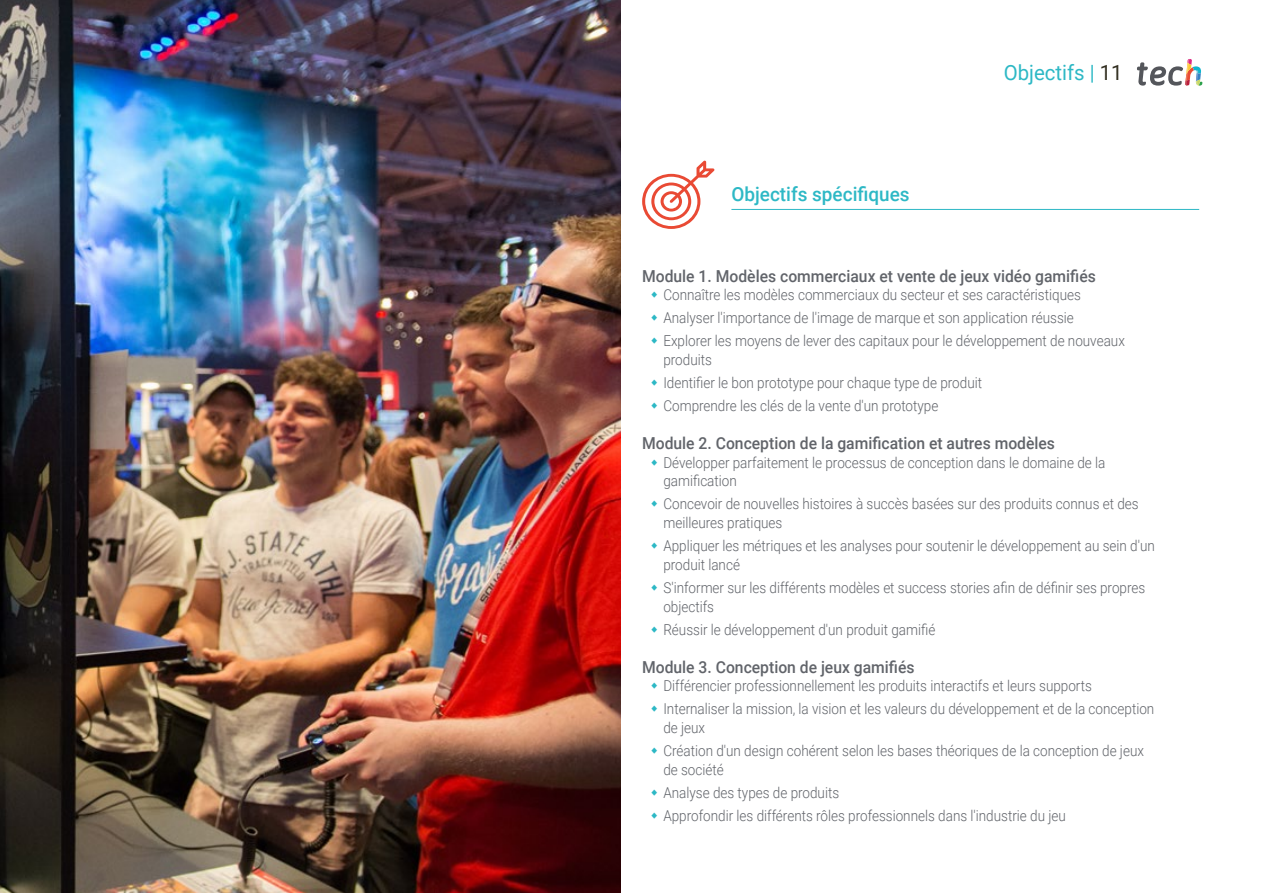
<style>
.page{position:relative;width:1263px;height:893px;background:#fff}
.page>*{position:absolute;margin:0;border:0;box-sizing:border-box;transform-origin:0 0}
.t1{font:21px "Roboto";color:#2db8c5}
.t2{font:500 19.5px "Roboto";color:#2db8c5}
.t3{font:500 16.5px "Roboto";color:#61646a;scale:.95 1}
.t4{font:300 15px/23px "Roboto";color:#61646a;scale:.9 1}
.s1{color:#312e20}
</style>
<div class="page">
<hr style="left:731px;top:209px;width:468px;height:1px;background:#2db8c5">
<svg style="left:642px;top:161px;width:72px;height:68px"></svg>
<img style="left:0;top:0;width:621px;height:893px">
<svg style="left:1137px;top:59px;width:65px;height:27px"></svg>
<h2 class="t2" style="left:731px;top:180px;width:180px">Objectifs spécifiques</h2>
<h1 class="t1" style="left:1004px;top:57px;width:120px">Objectifs | <span class="s1">11</span></h1>
<p class="t3" style="left:642px;top:264px;width:479px">Module 1. Modèles commerciaux et vente de jeux vidéo gamifiés</p>
<p class="t4" style="left:663px;top:283px;width:514px">Connaître les modèles commerciaux du secteur et ses caractéristiques<br>Analyser l'importance de l'image de marque et son application réussie<br>Explorer les moyens de lever des capitaux pour le développement de nouveaux</p>
<p class="t4" style="left:663px;top:348px;width:356px">produits<br>Identifier le bon prototype pour chaque type de produit<br>Comprendre les clés de la vente d'un prototype</p>
<p class="t3" style="left:642px;top:432px;width:436px">Module 2. Conception de la gamification et autres modèles</p>
<p class="t4" style="left:663px;top:452px;width:493px;line-height:18.8px">Développer parfaitement le processus de conception dans le domaine de la gamification</p>
<p class="t4" style="left:663px;top:494px;width:530px;line-height:18.8px">Concevoir de nouvelles histoires à succès basées sur des produits connus et des meilleures pratiques</p>
<p class="t4" style="left:663px;top:536px;width:548px;line-height:18.8px">Appliquer les métriques et les analyses pour soutenir le développement au sein d'un produit lancé</p>
<p class="t4" style="left:663px;top:578px;width:537px;line-height:18.8px">S'informer sur les différents modèles et success stories afin de définir ses propres objectifs</p>
<p class="t4" style="left:663px;top:617px;width:304px">Réussir le développement d'un produit gamifié</p>
<p class="t3" style="left:642px;top:655px;width:288px">Module 3. Conception de jeux gamifiés</p>
<p class="t4" style="left:663px;top:674px;width:547px">Différencier professionnellement les produits interactifs et leurs supports<br>Internaliser la mission, la vision et les valeurs du développement et de la conception</p>
<p class="t4" style="left:663px;top:716px;width:535px">de jeux<br>Création d'un design cohérent selon les bases théoriques de la conception de jeux</p>
<p class="t4" style="left:663px;top:757px;width:449px">de société<br>Analyse des types de produits<br>Approfondir les différents rôles professionnels dans l'industrie du jeu</p>
</div>
